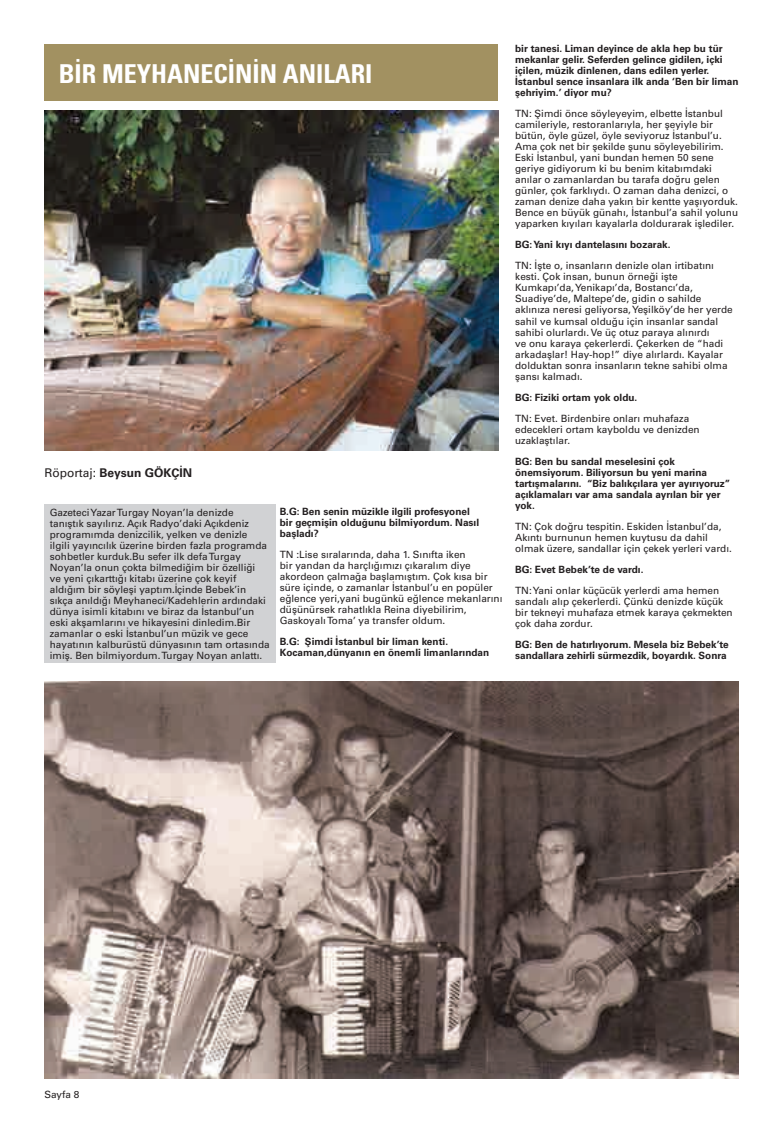
<style>
.page{position:relative;width:783px;height:1123px;background:#fff}
.page>*{position:absolute;margin:0;border:0;box-sizing:border-box;transform-origin:0 0}
.t1{font:700 condensed 26px "Univers";color:#fff}
.t2{font:700 12px "Univers";color:#231f20}
.t3{font:500 10px/11px "Univers";color:#231f20}
.t4{font:700 10px/11px "Univers";color:#231f20}
.s1{font-weight:500}
</style>
<div class="page">
<img style="left:45px;top:111px;width:453px;height:340px">
<div style="left:45px;top:45px;width:453px;height:56px;background:#a29161"></div>
<img style="left:45px;top:682px;width:693px;height:396px">
<div style="left:45px;top:504px;width:230px;height:159px;background:#d1d2d4"></div>
<h1 class="t1" style="left:59px;top:58px;width:315px">BİR MEYHANECİNİN ANILARI</h1>
<p class="t2" style="left:45px;top:465px;width:149px"><span class="s1">Röportaj:</span> Beysun GÖKÇİN</p>
<p class="t3" style="left:50px;top:506px;width:221px">Gazeteci Yazar Turgay Noyan’la denizde tanıştık sayılırız. Açık Radyo’daki Açıkdeniz programımda denizcilik, yelken ve denizle ilgili yayıncılık üzerine birden fazla programda sohbetler kurduk.Bu sefer ilk defa Turgay Noyan’la onun çokta bilmediğim bir özelliği<br>ve yeni çıkarttığı kitabı üzerine çok keyif aldığım bir söyleşi yaptım.İçinde Bebek’in sıkça anıldığı Meyhaneci/Kadehlerin ardındaki dünya isimli kitabını ve biraz da İstanbul’un eski akşamlarını ve hikayesini dinledim.Bir zamanlar o eski İstanbul’un müzik ve gece hayatının kalburüstü dünyasının tam ortasında imiş. Ben bilmiyordum. Turgay Noyan anlattı.</p>
<p class="t4" style="left:280px;top:506px;width:201px">B.G: Ben senin müzikle ilgili profesyonel bir geçmişin olduğunu bilmiyordum. Nasıl başladı?</p>
<p class="t3" style="left:280px;top:549px;width:224px">TN :Lise sıralarında, daha 1. Sınıfta iken<br>bir yandan da harçlığımızı çıkaralım diye akordeon çalmağa başlamıştım. Çok kısa bir süre içinde, o zamanlar İstanbul’u en popüler eğlence yeri,yani bugünkü eğlence mekanlarını düşünürsek rahatlıkla Reina diyebilirim, Gaskoyalı Toma’ ya transfer oldum.</p>
<p class="t4" style="left:280px;top:636px;width:211px">B.G: Şimdi İstanbul bir liman kenti.<br>Kocaman,dünyanın en önemli limanlarından</p>
<p class="t4" style="left:515px;top:43px;width:225px">bir tanesi. Liman deyince de akla hep bu tür mekanlar gelir. Seferden gelince gidilen, içki içilen, müzik dinlenen, dans edilen yerler.<br>İstanbul sence insanlara ilk anda ‘Ben bir liman şehriyim.’ diyor mu?</p>
<p class="t3" style="left:515px;top:108px;width:224px">TN: Şimdi önce söyleyeyim, elbette İstanbul camileriyle, restoranlarıyla, her şeyiyle bir bütün, öyle güzel, öyle seviyoruz İstanbul’u.<br>Ama çok net bir şekilde şunu söyleyebilirim.<br>Eski İstanbul, yani bundan hemen 50 sene geriye gidiyorum ki bu benim kitabımdaki anılar o zamanlardan bu tarafa doğru gelen günler, çok farklıydı. O zaman daha denizci, o zaman denize daha yakın bir kentte yaşıyorduk.<br>Bence en büyük günahı, İstanbul’a sahil yolunu yaparken kıyıları kayalarla doldurarak işlediler.</p>
<p class="t4" style="left:515px;top:239px;width:157px">BG: Yani kıyı dantelasını bozarak.</p>
<p class="t3" style="left:515px;top:260px;width:219px">TN: İşte o, insanların denizle olan irtibatını kesti. Çok insan, bunun örneği işte Kumkapı’da, Yenikapı’da, Bostancı’da, Suadiye’de, Maltepe’de, gidin o sahilde aklınıza neresi geliyorsa, Yeşilköy’de her yerde sahil ve kumsal olduğu için insanlar sandal sahibi olurlardı. Ve üç otuz paraya alınırdı<br>ve onu karaya çekerlerdi. Çekerken de “hadi arkadaşlar! Hay-hop!” diye alırlardı. Kayalar dolduktan sonra insanların tekne sahibi olma şansı kalmadı.</p>
<p class="t4" style="left:515px;top:391px;width:124px">BG: Fiziki ortam yok oldu.</p>
<p class="t3" style="left:515px;top:412px;width:186px">TN: Evet. Birdenbire onları muhafaza edecekleri ortam kayboldu ve denizden uzaklaştılar.</p>
<p class="t4" style="left:515px;top:455px;width:216px">BG: Ben bu sandal meselesini çok önemsiyorum. Biliyorsun bu yeni marina tartışmalarını. “Biz balıkçılara yer ayırıyoruz” açıklamaları var ama sandala ayrılan bir yer yok.</p>
<p class="t3" style="left:515px;top:520px;width:218px">TN: Çok doğru tespitin. Eskiden İstanbul’da,<br>Akıntı burnunun hemen kuytusu da dahil olmak üzere, sandallar için çekek yerleri vardı.</p>
<p class="t4" style="left:515px;top:563px;width:130px">BG: Evet Bebek’te de vardı.</p>
<p class="t3" style="left:515px;top:584px;width:219px">TN: Yani onlar küçücük yerlerdi ama hemen sandalı alıp çekerlerdi. Çünkü denizde küçük bir tekneyi muhafaza etmek karaya çekmekten çok daha zordur.</p>
<p class="t4" style="left:515px;top:638px;width:215px">BG: Ben de hatırlıyorum. Mesela biz Bebek’te sandallara zehirli sürmezdik, boyardık. Sonra</p>
<p class="t3" style="left:45px;top:1089px;width:36px">Sayfa 8</p>
</div>
